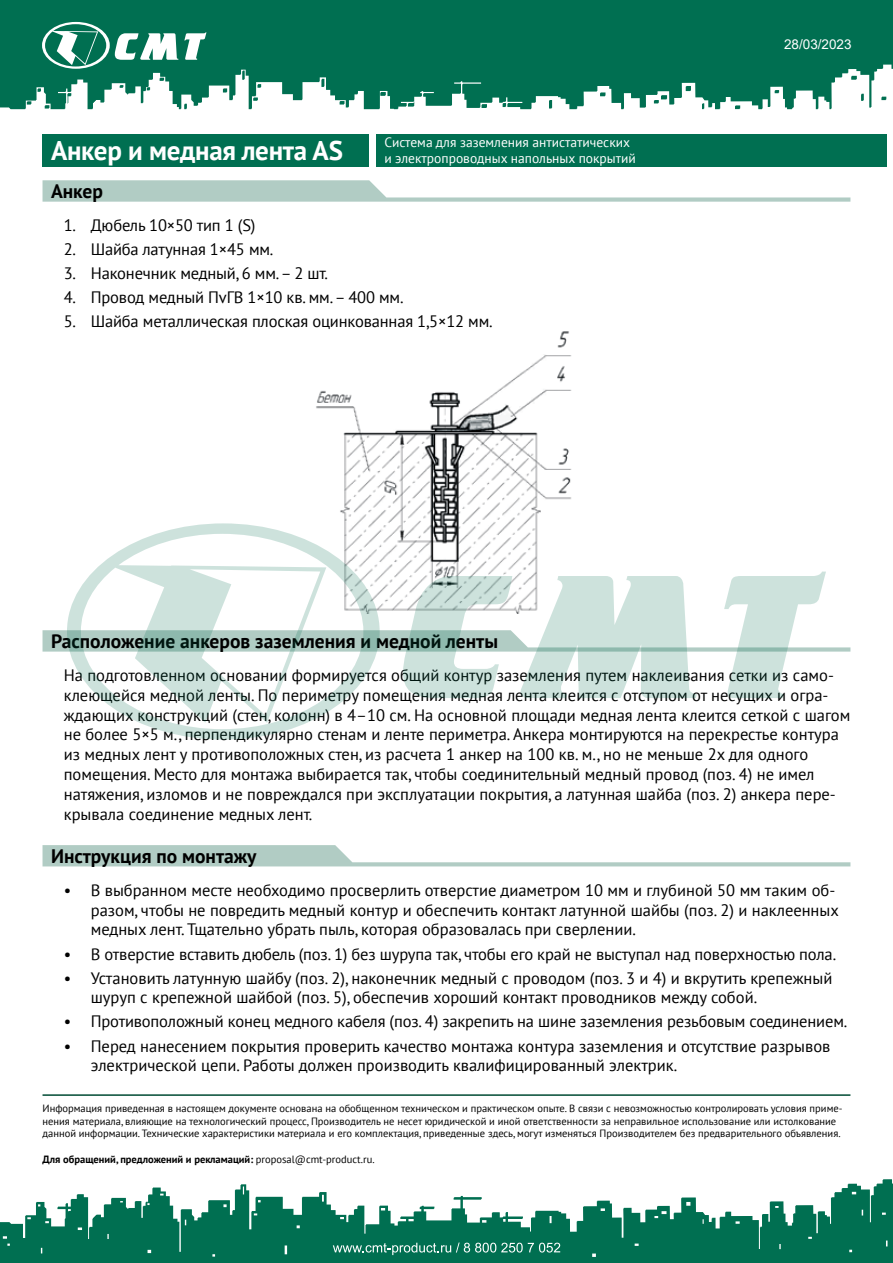
<style>
.page{position:relative;width:893px;height:1263px;background:#fff}
.page>*{position:absolute;margin:0;border:0;box-sizing:border-box;transform-origin:0 0}
.t1{font:700 27px "PT Sans";letter-spacing:-.01em;color:#fff}
.t2{font:700 19.5px "PT Sans";color:#000}
.t3{font:16.5px/19.8px "PT Sans";color:#000}
.t4{font:13.5px/16.2px "PT Sans";color:#fff}
.t5{font:13.5px "Arial";color:#fff}
.t6{font:10.5px/12.6px "PT Sans";color:#000}
.t7{font:700 10.5px "PT Sans";color:#000}
.s1{font-weight:400}
</style>
<div class="page">
<svg style="left:0;top:1px;width:893px;height:108px;background:#228268"></svg>
<svg style="left:0;top:1180px;width:893px;height:83px;fill:#006f51"></svg>
<svg style="left:42px;top:21px;width:165px;height:48px"></svg>
<svg style="left:333px;top:1242px;width:228px;height:13px;background:#358d75"></svg>
<img style="left:316px;top:331px;width:256px;height:241px">
<svg style="left:43px;top:180px;width:807px;height:22px"></svg>
<svg style="left:43px;top:845px;width:807px;height:21px"></svg>
<div style="left:43px;top:134px;width:326px;height:33px;background:#006f51"></div>
<div style="left:376px;top:134px;width:511px;height:33px;background:#006f51"></div>
<hr style="left:43px;top:1094px;width:807px;height:2px;background:#004b34">
<svg style="left:43px;top:572px;width:807px;height:126px"></svg>
<svg style="left:67px;top:523px;width:313px;height:217px"></svg>
<h1 class="t1" style="left:51px;top:132px;width:293px">Анкер и медная лента AS</h1>
<p class="t4" style="left:384px;top:134px;width:253px">Система для заземления антистатических и электропроводных напольных покрытий</p>
<p class="t2" style="left:51px;top:178px;width:53px">Анкер</p>
<p class="t3" style="left:64px;top:215px;width:193px">1. Дюбель 10×50 тип 1 (S)</p>
<p class="t3" style="left:64px;top:239px;width:211px">2. Шайба латунная 1×45 мм.</p>
<p class="t3" style="left:64px;top:263px;width:266px">3. Наконечник медный, 6 мм. – 2 шт.</p>
<p class="t3" style="left:64px;top:287px;width:341px">4. Провод медный ПvГВ 1×10 кв. мм. – 400 мм.</p>
<p class="t3" style="left:64px;top:311px;width:430px">5. Шайба металлическая плоская оцинкованная 1,5×12 мм.</p>
<p class="t2" style="left:51px;top:628px;width:449px">Расположение анкеров заземления и медной ленты</p>
<p class="t5" style="left:784px;top:35px;width:69px">28/03/2023</p>
<p class="t3" style="left:64px;top:665px;width:788px">На подготовленном основании формируется общий контур заземления путем наклеивания сетки из само&shy;клеющейся медной ленты. По периметру помещения медная лента клеится с отступом от несущих и огра&shy;ждающих конструкций (стен, колонн) в 4–10 см. На основной площади медная лента клеится сеткой с шагом не более 5×5 м., перпендикулярно стенам и ленте периметра. Анкера монтируются на перекрестье контура из медных лент у противоположных стен, из расчета 1 анкер на 100 кв. м., но не меньше 2х для одного помещения. Место для монтажа выбирается так, чтобы соединительный медный провод (поз. 4) не имел натяжения, изломов и не повреждался при эксплуатации покрытия, а латунная шайба (поз. 2) анкера пере&shy;крывала соединение медных лент.</p>
<p class="t2" style="left:51px;top:843px;width:207px">Инструкция по монтажу</p>
<p class="t3" style="left:91px;top:880px;width:750px;text-indent:-27px">• В выбранном месте необходимо просверлить отверстие диаметром 10 мм и глубиной 50 мм таким об&shy;разом, чтобы не повредить медный контур и обеспечить контакт латунной шайбы (поз. 2) и наклеенных медных лент. Тщательно убрать пыль, которая образовалась при сверлении.</p>
<p class="t3" style="left:64px;top:943px;width:774px">• В отверстие вставить дюбель (поз. 1) без шурупа так, чтобы его край не выступал над поверхностью пола.</p>
<p class="t3" style="left:91px;top:967px;width:743px;text-indent:-27px">• Установить латунную шайбу (поз. 2), наконечник медный с проводом (поз. 3 и 4) и вкрутить крепежный шуруп с крепежной шайбой (поз. 5), обеспечив хороший контакт проводников между собой.</p>
<p class="t3" style="left:64px;top:1011px;width:785px">• Противоположный конец медного кабеля (поз. 4) закрепить на шине заземления резьбовым соединением.</p>
<p class="t3" style="left:91px;top:1035px;width:741px;text-indent:-27px">• Перед нанесением покрытия проверить качество монтажа контура заземления и отсутствие разрывов электрической цепи. Работы должен производить квалифицированный электрик.</p>
<p class="t6" style="left:43px;top:1102px;width:801px">Информация приведенная в настоящем документе основана на обобщенном техническом и практическом опыте. В связи с невозможностью контролировать условия приме&shy;нения материала, влияющие на технологический процесс, Производитель не несет юридической и иной ответственности за неправильное использование или истолкование данной информации. Технические характеристики материала и его комплектация, приведенные здесь, могут изменяться Производителем без предварительного объявления.</p>
<p class="t7" style="left:43px;top:1152px;width:334px">Для обращений, предложений и рекламаций: <span class="s1">proposal@cmt-product.ru.</span></p>
</div>
